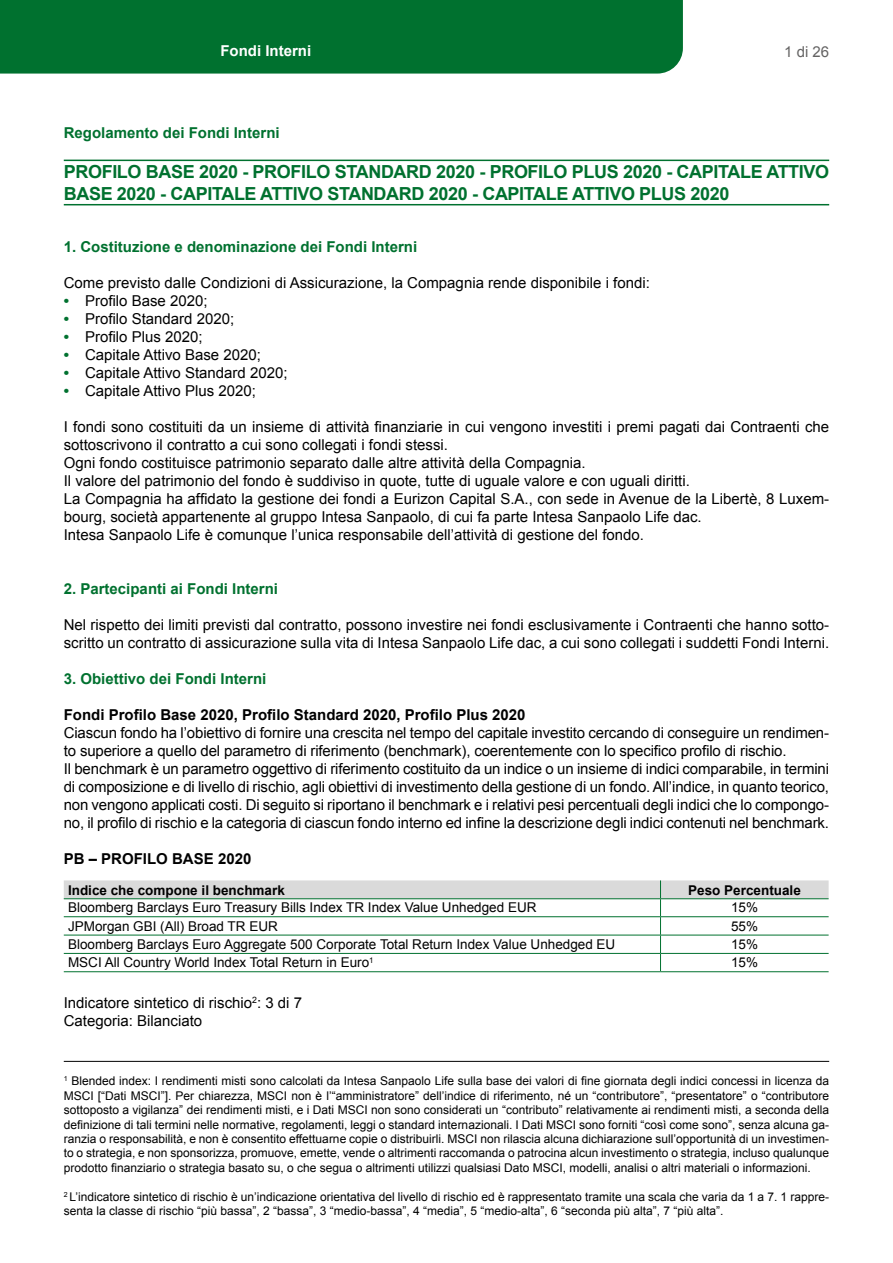
<style>
.page{position:relative;width:893px;height:1263px;background:#fff}
.page>*{position:absolute;margin:0;border:0;box-sizing:border-box;transform-origin:0 0}
.t1{font:700 18px/21.6px "Arial";letter-spacing:-.02em;color:#00712f}
.t2{font:15px/18px "Arial";color:#000}
.t3{font:700 15px "Arial";color:#00712f}
.t4{font:700 15px "Arial";color:#000}
.t5{font:700 15px "Arial";color:#fff}
.t6{font:15px "Arial";color:#646363}
.t7{font:13.5px "Arial";color:#000}
.t8{font:700 13.5px "Arial";color:#000}
.t9{font:12px/14.4px "Arial";color:#000;text-align:justify}
.s1{font-weight:700;color:#00712f}
</style>
<div class="page">
<div style="left:0;top:0;width:683px;height:74px;background:#00712f"></div>
<hr style="left:64px;top:160px;width:765px;height:1px;background:#00712f">
<hr style="left:64px;top:204px;width:765px;height:1px;background:#00712f">
<hr style="left:64px;top:971px;width:596px;height:1px;background:#00712f">
<svg style="left:64px;top:880px;width:765px;height:91px"></svg>
<hr style="left:660px;top:971px;width:169px;height:1px;background:#00712f">
<hr style="left:64px;top:1061px;width:765px;height:1px;background:#000">
<p class="t5" style="left:220px;top:41px;width:92px">Fondi Interni</p>
<p class="t6" style="left:784px;top:42px;width:47px">1 di 26</p>
<p class="t3" style="left:64px;top:123px;width:217px">Regolamento dei Fondi Interni</p>
<p class="t1" style="left:64px;top:162px;width:767px">PROFILO BASE 2020 - PROFILO STANDARD 2020 - PROFILO PLUS 2020 - CAPITALE ATTIVO<br>BASE 2020 - CAPITALE ATTIVO STANDARD 2020 - CAPITALE ATTIVO PLUS 2020</p>
<p class="t3" style="left:64px;top:237px;width:355px">1. Costituzione e denominazione dei Fondi Interni</p>
<p class="t2" style="left:64px;top:274px;width:588px">Come previsto dalle Condizioni di Assicurazione, la Compagnia rende disponibile i fondi:</p>
<p class="t2" style="left:64px;top:292px;width:145px"><span class="s1">•</span> Profilo Base 2020;</p>
<p class="t2" style="left:64px;top:310px;width:172px"><span class="s1">•</span> Profilo Standard 2020;</p>
<p class="t2" style="left:64px;top:328px;width:140px"><span class="s1">•</span> Profilo Plus 2020;</p>
<p class="t2" style="left:64px;top:346px;width:199px"><span class="s1">•</span> Capitale Attivo Base 2020;</p>
<p class="t2" style="left:64px;top:364px;width:225px"><span class="s1">•</span> Capitale Attivo Standard 2020;</p>
<p class="t2" style="left:64px;top:382px;width:194px"><span class="s1">•</span> Capitale Attivo Plus 2020;</p>
<p class="t2" style="left:64px;top:418px;width:767px">I fondi sono costituiti da un insieme di attività finanziarie in cui vengono investiti i premi pagati dai Contraenti che sottoscrivono il contratto a cui sono collegati i fondi stessi.<br>Ogni fondo costituisce patrimonio separato dalle altre attività della Compagnia.<br>Il valore del patrimonio del fondo è suddiviso in quote, tutte di uguale valore e con uguali diritti.<br>La Compagnia ha affidato la gestione dei fondi a Eurizon Capital S.A., con sede in Avenue de la Libertè, 8 Luxem&shy;bourg, società appartenente al gruppo Intesa Sanpaolo, di cui fa parte Intesa Sanpaolo Life dac.<br>Intesa Sanpaolo Life è comunque l’unica responsabile dell’attività di gestione del fondo.</p>
<p class="t3" style="left:64px;top:579px;width:216px">2. Partecipanti ai Fondi Interni</p>
<p class="t2" style="left:64px;top:616px;width:767px">Nel rispetto dei limiti previsti dal contratto, possono investire nei fondi esclusivamente i Contraenti che hanno sotto&shy;scritto un contratto di assicurazione sulla vita di Intesa Sanpaolo Life dac, a cui sono collegati i suddetti Fondi Interni.</p>
<p class="t3" style="left:64px;top:669px;width:204px">3. Obiettivo dei Fondi Interni</p>
<p class="t4" style="left:64px;top:705px;width:463px">Fondi Profilo Base 2020, Profilo Standard 2020, Profilo Plus 2020</p>
<p class="t2" style="left:64px;top:724px;width:767px">Ciascun fondo ha l’obiettivo di fornire una crescita nel tempo del capitale investito cercando di conseguire un rendimen&shy;to superiore a quello del parametro di riferimento (benchmark), coerentemente con lo specifico profilo di rischio.<br>Il benchmark è un parametro oggettivo di riferimento costituito da un indice o un insieme di indici comparabile, in termini di composizione e di livello di rischio, agli obiettivi di investimento della gestione di un fondo. All’indice, in quanto teorico, non vengono applicati costi. Di seguito si riportano il benchmark e i relativi pesi percentuali degli indici che lo compongo&shy;no, il profilo di rischio e la categoria di ciascun fondo interno ed infine la descrizione degli indici contenuti nel benchmark.</p>
<p class="t4" style="left:64px;top:849px;width:189px">PB – PROFILO BASE 2020</p>
<p class="t8" style="left:68px;top:881px;width:218px">Indice che compone il benchmark</p>
<p class="t8" style="left:688px;top:881px;width:114px">Peso Percentuale</p>
<p class="t7" style="left:68px;top:899px;width:470px">Bloomberg Barclays Euro Treasury Bills Index TR Index Value Unhedged EUR</p>
<p class="t7" style="left:731px;top:899px;width:29px">15%</p>
<p class="t7" style="left:68px;top:917px;width:211px">JPMorgan GBI (All) Broad TR EUR</p>
<p class="t7" style="left:731px;top:917px;width:29px">55%</p>
<p class="t7" style="left:68px;top:935px;width:549px">Bloomberg Barclays Euro Aggregate 500 Corporate Total Return Index Value Unhedged EU</p>
<p class="t7" style="left:731px;top:935px;width:29px">15%</p>
<p class="t7" style="left:68px;top:954px;width:307px">MSCI All Country World Index Total Return in Euro<sup>1</sup></p>
<p class="t7" style="left:731px;top:954px;width:29px">15%</p>
<p class="t2" style="left:64px;top:994px;width:240px">Indicatore sintetico di rischio<sup>2</sup>: 3 di 7<br>Categoria: Bilanciato</p>
<p class="t9" style="left:64px;top:1074px;width:767px"><sup>1</sup> Blended index: I rendimenti misti sono calcolati da Intesa Sanpaolo Life sulla base dei valori di fine giornata degli indici concessi in licenza da MSCI [“Dati MSCI”]. Per chiarezza, MSCI non è l’“amministratore” dell’indice di riferimento, né un “contributore”, “presentatore” o “contributore sottoposto a vigilanza” dei rendimenti misti, e i Dati MSCI non sono considerati un “contributo” relativamente ai rendimenti misti, a seconda della definizione di tali termini nelle normative, regolamenti, leggi o standard internazionali. I Dati MSCI sono forniti “così come sono”, senza alcuna ga&shy;ranzia o responsabilità, e non è consentito effettuarne copie o distribuirli. MSCI non rilascia alcuna dichiarazione sull’opportunità di un investimen&shy;to o strategia, e non sponsorizza, promuove, emette, vende o altrimenti raccomanda o patrocina alcun investimento o strategia, incluso qualunque prodotto finanziario o strategia basato su, o che segua o altrimenti utilizzi qualsiasi Dato MSCI, modelli, analisi o altri materiali o informazioni.</p>
<p class="t9" style="left:64px;top:1189px;width:767px"><sup>2</sup> L’indicatore sintetico di rischio è un’indicazione orientativa del livello di rischio ed è rappresentato tramite una scala che varia da 1 a 7. 1 rappre&shy;senta la classe di rischio “più bassa”, 2 “bassa”, 3 “medio-bassa”, 4 “media”, 5 “medio-alta”, 6 “seconda più alta”, 7 “più alta”.</p>
</div>
